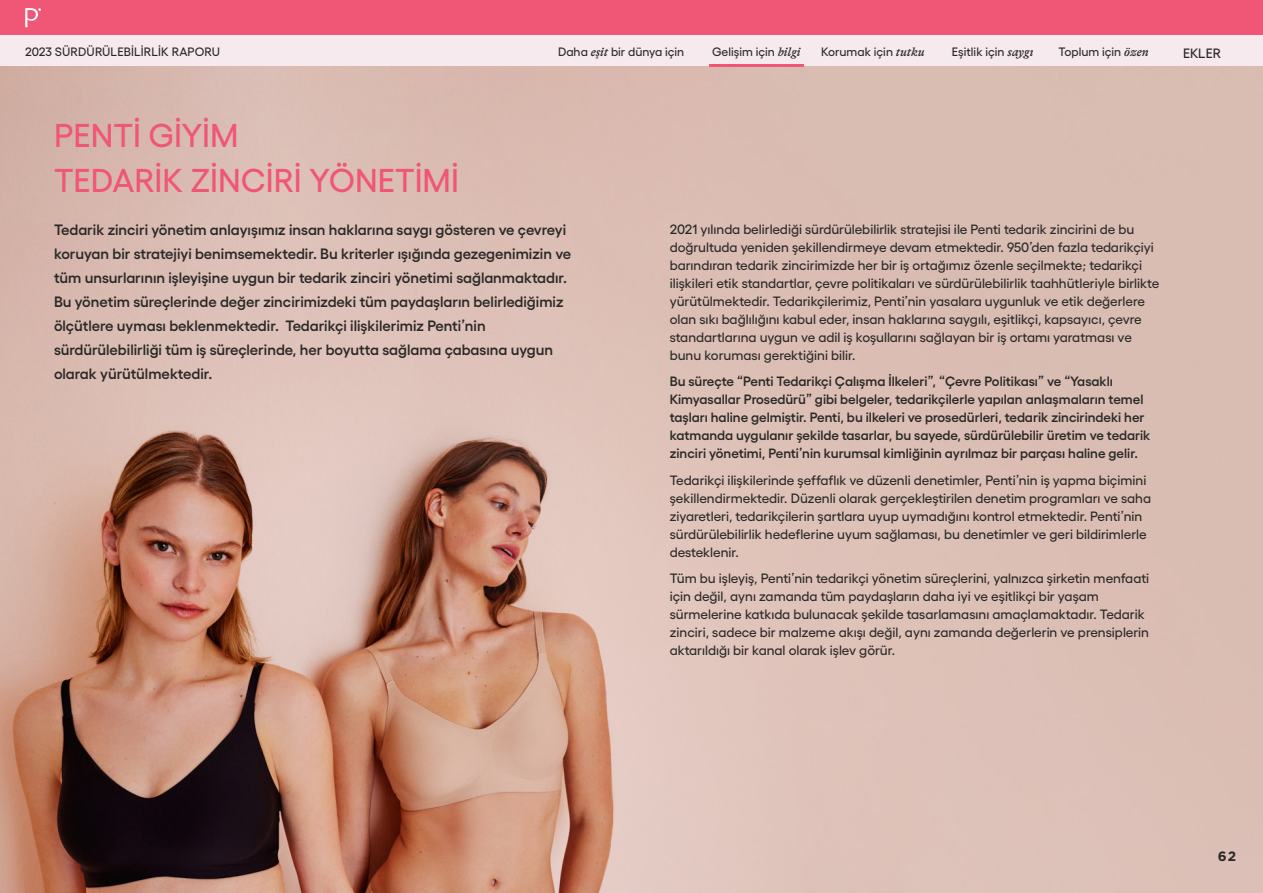
<style>
.page{position:relative;width:1263px;height:893px;background:#fff}
.page>*{position:absolute;margin:0;border:0;box-sizing:border-box;transform-origin:0 0}
.t1{font:500 33px/45px "Yellix";color:#f05675}
.t2{font:600 15px/24px "Yellix";color:#2a2927}
.t3{font:500 13.5px/18px "Yellix";color:#2a2927}
.t4{font:600 13.5px/18px "Yellix";color:#2a2927}
.t5{font:700 13.5px "Gotham";color:#2a2927}
.t6{font:500 12.15px "Yellix";color:#2a2927}
.s1{font-family:"GT Alpina";font-style:italic}
</style>
<div class="page">
<div style="left:0;top:0;width:1263px;height:38px;background:#f05675"></div>
<div style="left:0;top:35px;width:1263px;height:31px;background:#f6eaee"></div>
<svg style="left:25px;top:8px;width:16px;height:19px"></svg>
<img style="left:0;top:66px;width:1263px;height:827px">
<hr style="left:709px;top:64px;width:94px;height:2px;background:#f05775">
<p class="t6" style="left:25px;top:43px;width:196px">2023 SÜRDÜRÜLEBİLİRLİK RAPORU</p>
<p class="t6" style="left:558px;top:43px;width:128px">Daha <span class="s1">eşit</span> bir dünya i̇çin</p>
<p class="t6" style="left:712px;top:43px;width:91px">Gelişim için <span class="s1">bi̇lgi̇</span></p>
<p class="t6" style="left:821px;top:43px;width:105px">Korumak için <span class="s1">tutku</span></p>
<p class="t6" style="left:952px;top:43px;width:82px">Eşitlik için <span class="s1">saygı</span></p>
<p class="t6" style="left:1058px;top:43px;width:91px">Toplum için <span class="s1">özen</span></p>
<p class="t3" style="left:1183px;top:42px;width:39px">EKLER</p>
<h1 class="t1" style="left:54px;top:110px;width:406px">PENTİ GİYİM<br>TEDARİK ZİNCİRİ YÖNETİMİ</h1>
<p class="t2" style="left:54px;top:216px;width:519px">Tedarik zinciri yönetim anlayışımız insan haklarına saygı gösteren ve çevreyi koruyan bir stratejiyi benimsemektedir. Bu kriterler ışığında gezegenimizin ve tüm unsurlarının işleyişine uygun bir tedarik zinciri yönetimi sağlanmaktadır.<br>Bu yönetim süreçlerinde değer zincirimizdeki tüm paydaşların belirlediğimiz ölçütlere uyması beklenmektedir. Tedarikçi ilişkilerimiz Penti’nin sürdürülebilirliği tüm iş süreçlerinde, her boyutta sağlama çabasına uygun olarak yürütülmektedir.</p>
<p class="t3" style="left:670px;top:219px;width:491px">2021 yılında belirlediği sürdürülebilirlik stratejisi ile Penti tedarik zincirini de bu doğrultuda yeniden şekillendirmeye devam etmektedir. 950’den fazla tedarikçiyi barındıran tedarik zincirimizde her bir iş ortağımız özenle seçilmekte; tedarikçi ilişkileri etik standartlar, çevre politikaları ve sürdürülebilirlik taahhütleriyle birlikte yürütülmektedir. Tedarikçilerimiz, Penti’nin yasalara uygunluk ve etik değerlere olan sıkı bağlılığını kabul eder, insan haklarına saygılı, eşitlikçi, kapsayıcı, çevre standartlarına uygun ve adil iş koşullarını sağlayan bir iş ortamı yaratması ve bunu koruması gerektiğini bilir.</p>
<p class="t4" style="left:670px;top:371px;width:482px">Bu süreçte “Penti Tedarikçi Çalışma İlkeleri”, “Çevre Politikası” ve “Yasaklı Kimyasallar Prosedürü” gibi belgeler, tedarikçilerle yapılan anlaşmaların temel taşları haline gelmiştir. Penti, bu ilkeleri ve prosedürleri, tedarik zincirindeki her katmanda uygulanır şekilde tasarlar, bu sayede, sürdürülebilir üretim ve tedarik zinciri yönetimi, Penti’nin kurumsal kimliğinin ayrılmaz bir parçası haline gelir.</p>
<p class="t3" style="left:670px;top:470px;width:483px">Tedarikçi ilişkilerinde şeffaflık ve düzenli denetimler, Penti’nin iş yapma biçimini şekillendirmektedir. Düzenli olarak gerçekleştirilen denetim programları ve saha ziyaretleri, tedarikçilerin şartlara uyup uymadığını kontrol etmektedir. Penti’nin sürdürülebilirlik hedeflerine uyum sağlaması, bu denetimler ve geri bildirimlerle desteklenir.</p>
<p class="t3" style="left:670px;top:568px;width:481px">Tüm bu işleyiş, Penti’nin tedarikçi yönetim süreçlerini, yalnızca şirketin menfaati için değil, aynı zamanda tüm paydaşların daha iyi ve eşitlikçi bir yaşam sürmelerine katkıda bulunacak şekilde tasarlamasını amaçlamaktadır. Tedarik zinciri, sadece bir malzeme akışı değil, aynı zamanda değerlerin ve prensiplerin aktarıldığı bir kanal olarak işlev görür.</p>
<p class="t5" style="left:1218px;top:847px;width:20px">62</p>
</div>
